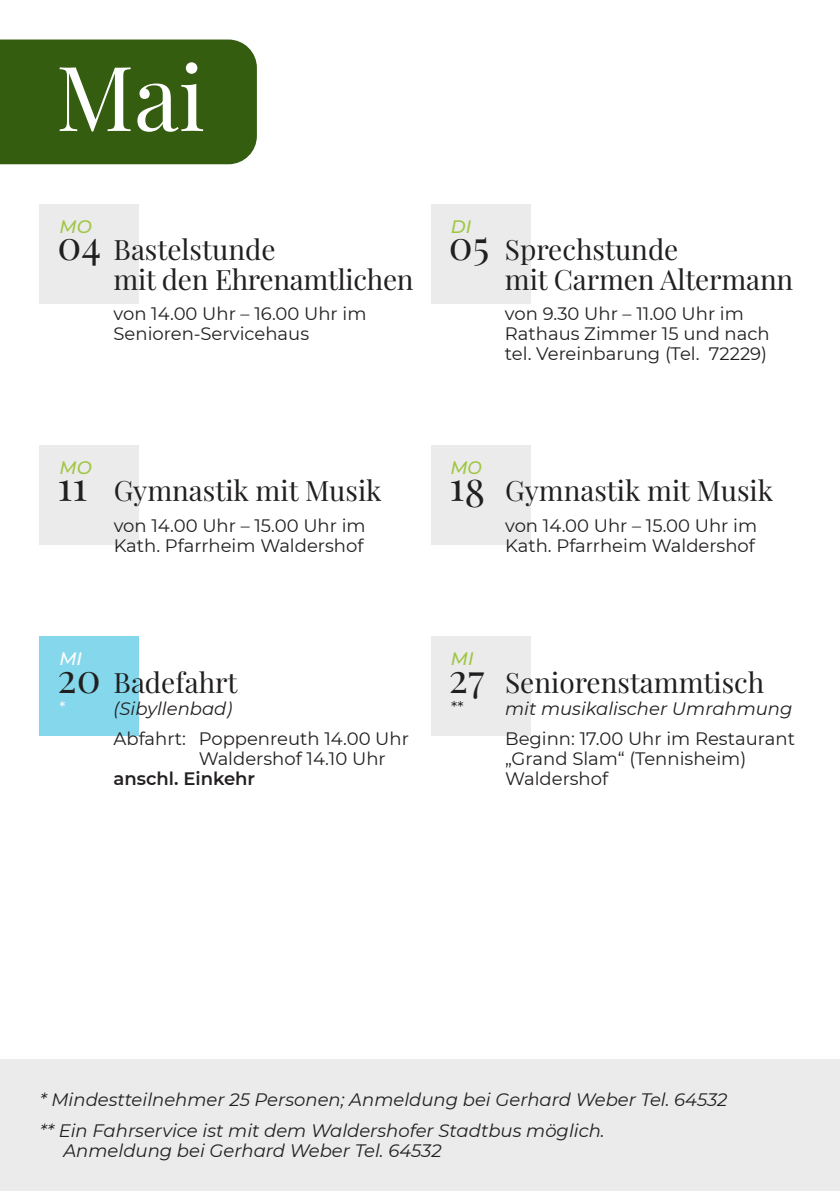
<style>
.page{position:relative;width:840px;height:1191px;background:#fff}
.page>*{position:absolute;margin:0;border:0;box-sizing:border-box;transform-origin:0 0}
.t1{font:90px "Playfair Display";color:#fff}
.t2{font:40px "Playfair Display";color:#221f20}
.t3{font:28px/30px "Playfair Display";color:#221f20}
.t4{font:18px/20px "Montserrat";color:#221f20}
.t5{font:italic 18px/30.4px "Montserrat";color:#221f20}
.t6{font:600 18px "Montserrat";color:#221f20}
.t7{font:italic 500 18px "Montserrat";color:#a0c645}
.t8{font:italic 500 18px "Montserrat";color:#fff}
.t9{font:16px "Montserrat";color:#221f20}
.t10{font:16px "Montserrat";color:#fff}
.s1{font-size:40px}
.s2{font-size:38px}
</style>
<div class="page">
<div style="left:40px;top:637px;width:99px;height:99px;background:#85d8ec"></div>
<div style="left:431px;top:445px;width:99px;height:99px;background:#ebebeb"></div>
<div style="left:0;top:40px;width:257px;height:124px;background:#345d10"></div>
<div style="left:40px;top:204px;width:99px;height:99px;background:#ebebeb"></div>
<div style="left:431px;top:204px;width:99px;height:99px;background:#ebebeb"></div>
<div style="left:40px;top:445px;width:99px;height:99px;background:#ebebeb"></div>
<div style="left:431px;top:637px;width:99px;height:99px;background:#ebebeb"></div>
<div style="left:0;top:1059px;width:840px;height:132px;background:#ebebeb"></div>
<h1 class="t1" style="left:56px;top:34px;width:151px">Mai</h1>
<p class="t7" style="left:59px;top:215px;width:34px">MO</p>
<p class="t7" style="left:451px;top:215px;width:22px">DI</p>
<h2 class="t2" style="left:57px;top:217px;width:45px">04</h2>
<h2 class="t2" style="left:449px;top:217px;width:42px">05</h2>
<h3 class="t3" style="left:114px;top:234px;width:301px">Bastelstunde<br>mit den Ehrenamtlichen</h3>
<p class="t4" style="left:114px;top:304px;width:254px">von 14.00 Uhr – 16.00 Uhr im<br>Senioren-Servicehaus</p>
<h3 class="t3" style="left:505px;top:234px;width:290px">Sprechstunde<br>mit Carmen Altermann</h3>
<p class="t4" style="left:505px;top:304px;width:266px">von 9.30 Uhr – 11.00 Uhr im<br>Rathaus Zimmer 15 und nach tel. Vereinbarung (Tel. 72229)</p>
<p class="t7" style="left:59px;top:456px;width:34px">MO</p>
<p class="t7" style="left:450px;top:456px;width:33px">MO</p>
<h2 class="t2" style="left:58px;top:458px;width:31px">11</h2>
<h3 class="t3" style="left:114px;top:475px;width:269px">Gymnastik mit Musik</h3>
<h3 class="t3" style="left:449px;top:475px;width:325px"><span class="s1">1</span><span class="s2">8</span> Gymnastik mit Musik</h3>
<p class="t4" style="left:114px;top:515px;width:253px">von 14.00 Uhr – 15.00 Uhr im<br>Kath. Pfarrheim Waldershof</p>
<p class="t4" style="left:505px;top:515px;width:253px">von 14.00 Uhr – 15.00 Uhr im<br>Kath. Pfarrheim Waldershof</p>
<p class="t8" style="left:59px;top:648px;width:24px">MI</p>
<p class="t7" style="left:451px;top:648px;width:24px">MI</p>
<h3 class="t3" style="left:58px;top:666px;width:181px"><span class="s1">20</span> Badefahrt</h3>
<p class="t10" style="left:59px;top:698px;width:8px">*</p>
<p class="t5" style="left:114px;top:693px;width:120px">(Sibyllenbad)</p>
<p class="t4" style="left:199px;top:729px;width:212px;text-indent:-85px">Abfahrt: Poppenreuth 14.00 Uhr<br>Waldershof 14.10 Uhr</p>
<p class="t6" style="left:114px;top:768px;width:143px">anschl. Einkehr</p>
<h2 class="t2" style="left:449px;top:649px;width:37px">27</h2>
<p class="t9" style="left:451px;top:698px;width:14px">**</p>
<h3 class="t3" style="left:505px;top:666px;width:261px">Seniorenstammtisch</h3>
<p class="t5" style="left:505px;top:693px;width:289px">mit musikalischer Umrahmung</p>
<p class="t4" style="left:505px;top:728px;width:291px">Beginn: 17.00 Uhr im Restaurant „Grand Slam“ (Tennisheim)<br>Waldershof</p>
<p class="t5" style="left:40px;top:1085px;width:689px">* Mindestteilnehmer 25 Personen; Anmeldung bei Gerhard Weber Tel. 64532 ** Ein Fahrservice ist mit dem Waldershofer Stadtbus möglich.</p>
<p class="t5" style="left:63px;top:1135px;width:380px">Anmeldung bei Gerhard Weber Tel. 64532</p>
</div>
